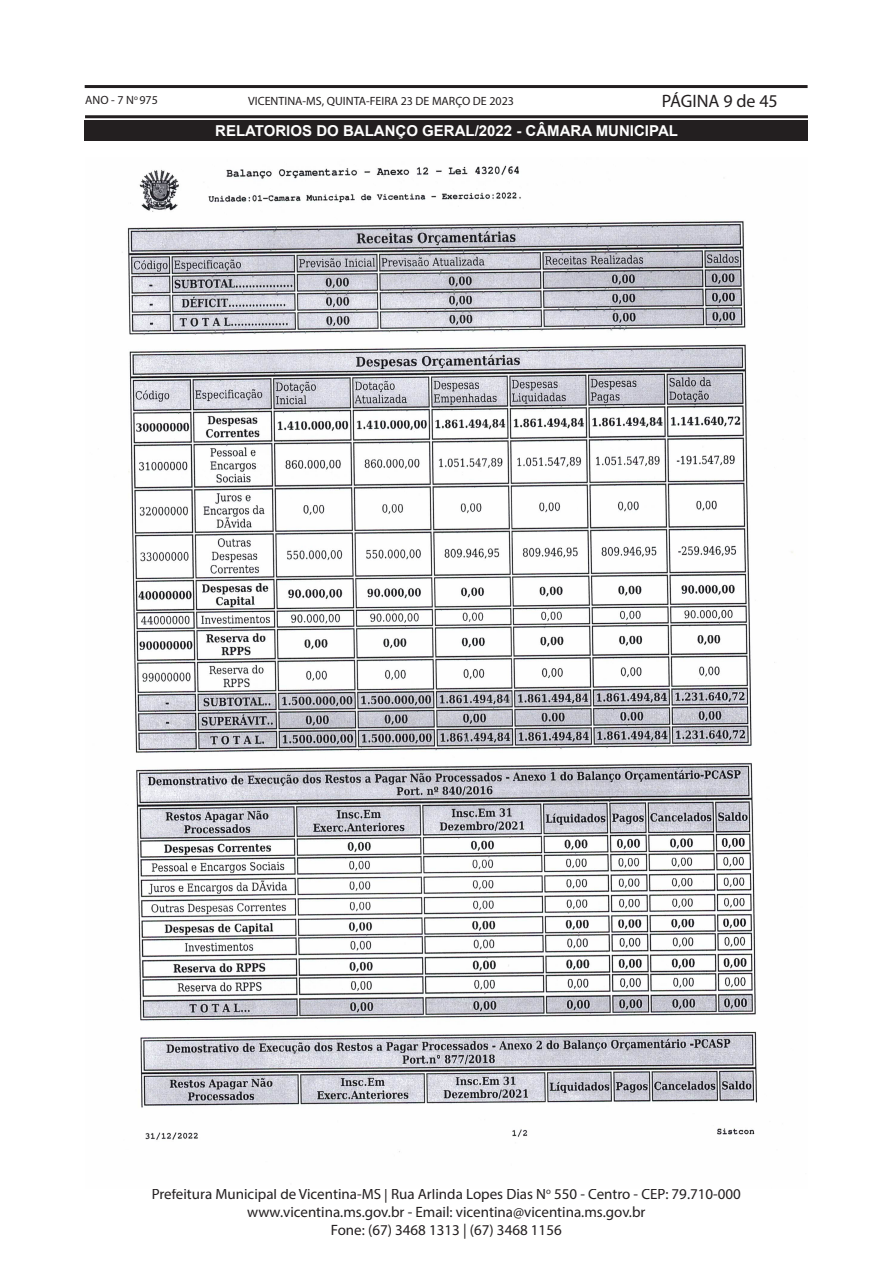
<style>
.page{position:relative;width:893px;height:1263px;background:#fff}
.page>*{position:absolute;margin:0;border:0;box-sizing:border-box;transform-origin:0 0}
.t1{font:18px "Myriad Pro";color:#231f20}
.t2{font:15px/18px "Myriad Pro";color:#231f20;text-align:center}
.t3{font:700 15px "Arial";color:#fff}
.t4{font:12px "Myriad Pro";color:#231f20}
</style>
<div class="page">
<hr style="left:85px;top:85px;width:723px;height:3px;background:#231f20">
<hr style="left:85px;top:115px;width:723px;height:3px;background:#231f20">
<img style="left:122px;top:165px;width:671px;height:987px">
<div style="left:85px;top:120px;width:723px;height:21px;background:#231f20"></div>
<p class="t1" style="left:662px;top:90px;width:117px">PÁGINA 9 de 45</p>
<p class="t4" style="left:85px;top:93px;width:74px">ANO - 7 N<sup>o</sup> 975</p>
<p class="t4" style="left:248px;top:94px;width:267px">VICENTINA-MS, QUINTA-FEIRA 23 DE MARÇO DE 2023</p>
<p class="t3" style="left:215px;top:120px;width:464px">RELATORIOS DO BALANÇO GERAL/2022 - CÂMARA MUNICIPAL</p>
<p class="t2" style="left:152px;top:1184px;width:591px">Prefeitura Municipal de Vicentina-MS | Rua Arlinda Lopes Dias N<sup>o</sup> 550 - Centro - CEP: 79.710-000 www.vicentina.ms.gov.br - Email: vicentina@vicentina.ms.gov.br<br>Fone: (67) 3468 1313 | (67) 3468 1156</p>
</div>
